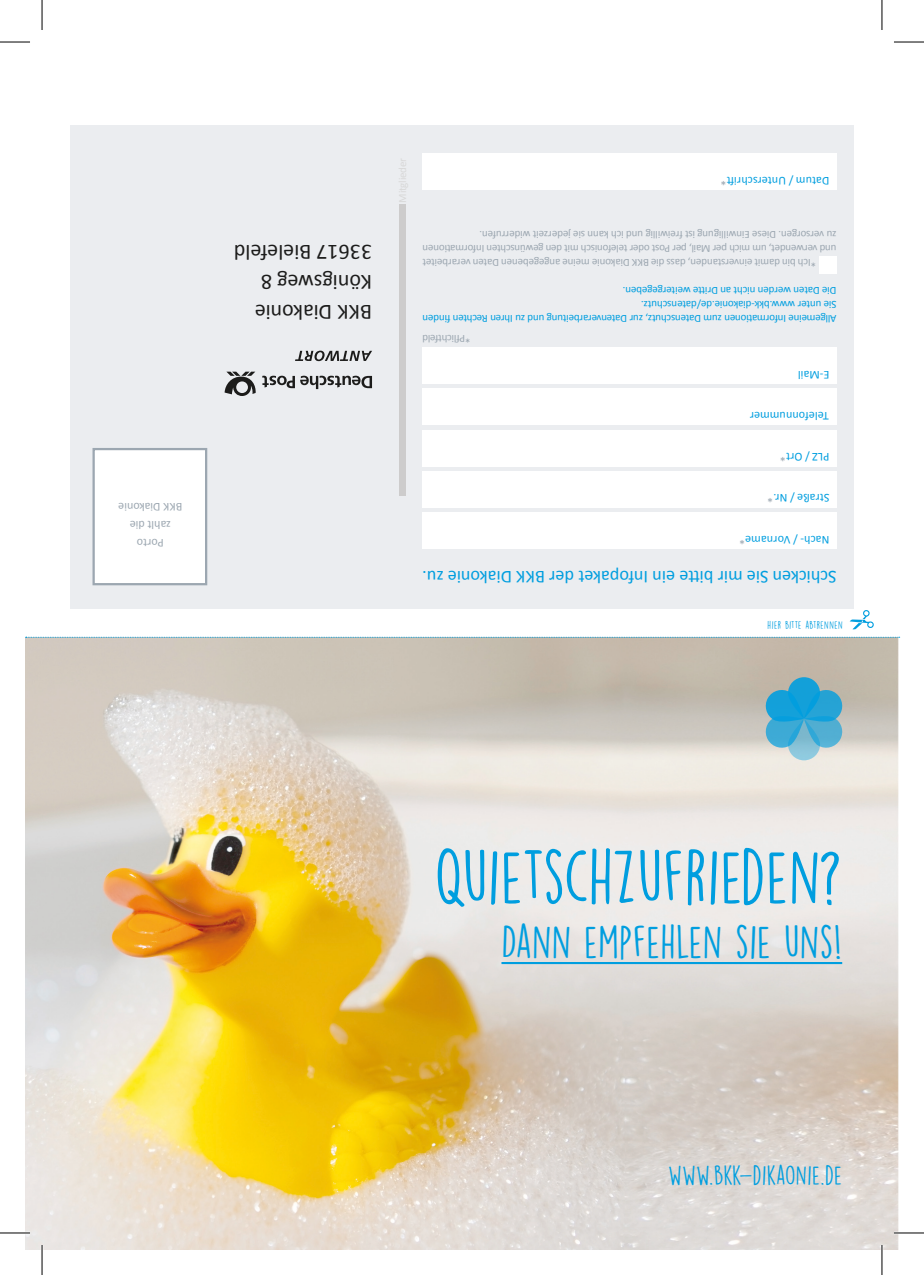
<style>
.page{position:relative;width:924px;height:1275px;background:#fff}
.page>*{position:absolute;margin:0;border:0;box-sizing:border-box;transform-origin:0 0}
.Headline{font:68.4px "DK Lemon Yellow Sun";color:#009edf}
.Headline-2{font:42px "DK Lemon Yellow Sun";color:#009edf}
.Headline-3{font:24px "DK Lemon Yellow Sun";letter-spacing:.01em;color:#009edf}
.Fließtext{font:22px "Calibri";color:#1c1c1b}
.Subhealine{font:22px "Calibri";color:#1c1c1b}
.t1{font:18.2px "Calibri";color:#009edf}
.t2{font:12px "Calibri";letter-spacing:.01em;color:#009edf}
.t3{font:12px "Calibri";color:#9ca7b1}
.t4{font:11px/14px "Calibri";letter-spacing:-.01em;color:#9ca7b1;text-align:justify}
.t5{font:11px/14px "Calibri";letter-spacing:-.02em;color:#009edf}
.t6{font:9.8px "DK Lemon Yellow Sun";letter-spacing:.05em;color:#009edf}
.s1{color:#9ca7b1}
</style>
<div class="page">
<img style="left:25px;top:637px;width:873px;height:613px">
<div style="left:70px;top:126px;width:783px;height:483px;background:#ebedf0"></div>
<div style="left:92px;top:448px;width:115px;height:137px;background:#fff;border:2px solid #9ca7b1"></div>
<div style="left:399px;top:204px;width:7px;height:291px;background:#cdcccc"></div>
<div style="left:422px;top:512px;width:414px;height:37px;background:#fff"></div>
<div style="left:422px;top:471px;width:414px;height:36px;background:#fff"></div>
<div style="left:422px;top:430px;width:414px;height:36px;background:#fff"></div>
<div style="left:422px;top:388px;width:414px;height:37px;background:#fff"></div>
<div style="left:422px;top:347px;width:414px;height:37px;background:#fff"></div>
<div style="left:422px;top:153px;width:414px;height:37px;background:#fff"></div>
<div style="left:819px;top:256px;width:17px;height:17px;background:#fff"></div>
<svg style="left:224px;top:372px;width:32px;height:24px"></svg>
<svg style="left:262px;top:376px;width:110px;height:13px"></svg>
<svg style="left:295px;top:351px;width:77px;height:10px"></svg>
<div style="left:236px;top:381px;width:12px;height:12px;background:#ebedf0;border-radius:50%"></div>
<svg style="left:787px;top:677px;width:32px;height:42px"></svg>
<div style="left:787px;top:718px;width:32px;height:42px;background:#8fc9de;border-radius:16px"></div>
<svg style="left:763px;top:687px;width:81px;height:63px;background:#4bacd1"></svg>
<svg style="left:26px;top:637px;width:873px;height:1px"></svg>
<svg style="left:849px;top:610px;width:24px;height:19px"></svg>
<hr style="left:501px;top:962px;width:340px;height:2px;background:#009edf">
<hr style="left:0;top:1231px;width:30px;height:3px;background:#fff">
<hr style="left:893px;top:1231px;width:30px;height:3px;background:#fff">
<hr style="left:41px;top:1245px;width:2px;height:30px;background:#fff">
<hr style="left:880px;top:1245px;width:2px;height:30px;background:#fff">
<hr style="left:0;top:42px;width:30px;height:1px;background:#000">
<hr style="left:893px;top:42px;width:30px;height:1px;background:#000">
<hr style="left:0;top:1232px;width:30px;height:1px;background:#000">
<hr style="left:893px;top:1232px;width:30px;height:1px;background:#000">
<hr style="left:42px;top:0;width:1px;height:30px;background:#000">
<hr style="left:42px;top:1245px;width:1px;height:30px;background:#000">
<hr style="left:881px;top:0;width:1px;height:30px;background:#000">
<hr style="left:881px;top:1245px;width:1px;height:30px;background:#000">
<p class="t3" style="left:182px;top:515px;width:65px;rotate:-180deg">BKK Diakonie</p>
<p class="t3" style="left:171px;top:533px;width:43px;rotate:-180deg">zahlt die</p>
<p class="t3" style="left:164px;top:551px;width:28px;rotate:-180deg">Porto</p>
<p class="Fließtext" style="left:372px;top:267px;width:140px;rotate:-180deg">33617 Bielefeld</p>
<p class="Fließtext" style="left:372px;top:297px;width:113px;rotate:-180deg">Königsweg 8</p>
<p class="Subhealine" style="left:372px;top:327px;width:119px;rotate:-180deg">BKK Diakonie</p>
<p class="t2" style="left:829px;top:188px;width:110px;rotate:-180deg">Datum / Unterschrift<span class="s1">*</span></p>
<p class="t4" style="left:836px;top:270px;width:415px;text-indent:20px;rotate:-180deg">*Ich bin damit einverstanden, dass die BKK Diakonie meine angegebenen Daten verarbeitet und verwendet, um mich per Mail, per Post oder telefonisch mit den gewünschten Informationen zu versorgen. Diese Einwilligung ist freiwillig und ich kann sie jederzeit widerrufen.</p>
<p class="t5" style="left:836px;top:298px;width:215px;rotate:-180deg">Die Daten werden nicht an Dritte weitergegeben.</p>
<p class="t5" style="left:836px;top:326px;width:415px;rotate:-180deg">Allgemeine Informationen zum Datenschutz, zur Datenverarbeitung und zu Ihren Rechten finden<br>Sie unter www.bkk-diakonie.de/datenschutz.</p>
<p class="t4" style="left:470px;top:346px;width:50px;rotate:-180deg">*Pflichtfeld</p>
<p class="t2" style="left:829px;top:383px;width:33px;rotate:-180deg">E-Mail</p>
<p class="t2" style="left:828px;top:424px;width:80px;rotate:-180deg">Telefonnummer</p>
<p class="t2" style="left:829px;top:465px;width:51px;rotate:-180deg">PLZ / Ort<span class="s1">*</span></p>
<p class="t2" style="left:829px;top:506px;width:64px;rotate:-180deg">Straße / Nr.<span class="s1">*</span></p>
<p class="t2" style="left:829px;top:547px;width:92px;rotate:-180deg">Nach- / Vorname<span class="s1">*</span></p>
<p class="t1" style="left:836px;top:588px;width:415px;rotate:-180deg">Schicken Sie mir bitte ein Infopaket der BKK Diakonie zu.</p>
<p class="t6" style="left:767px;top:619px;width:77px">HIER BITTE ABTRENNEN</p>
<p class="Headline" style="left:434px;top:835px;width:409px">QUIETSCHZUFRIEDEN?</p>
<p class="Headline-2" style="left:501px;top:916px;width:342px">DANN EMPFEHLEN SIE UNS!</p>
<p class="Headline-3" style="left:668px;top:1160px;width:175px">WWW.BKK-DIKAONIE.DE</p>
</div>
